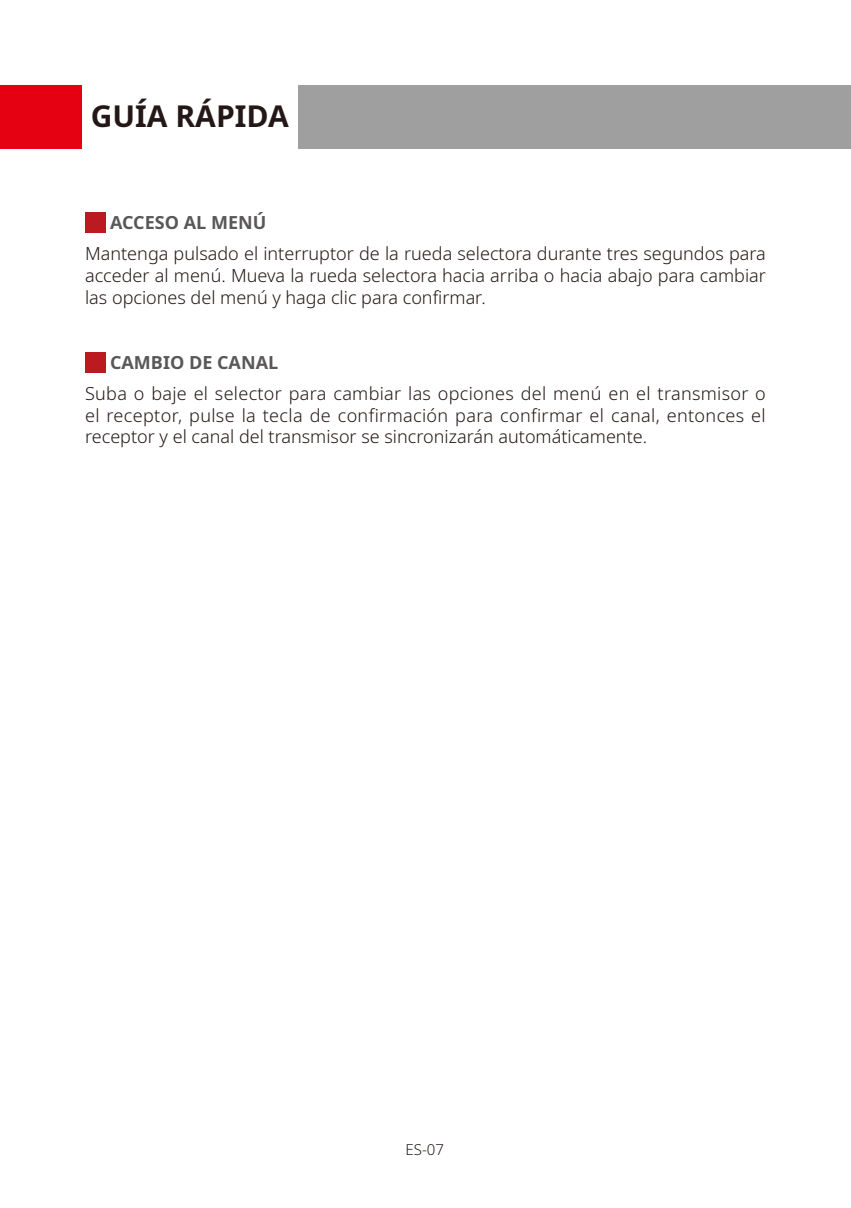
<style>
.page{position:relative;width:851px;height:1208px;background:#fff}
.page>*{position:absolute;margin:0;border:0;box-sizing:border-box;transform-origin:0 0}
.t1{font:700 30px "Noto Sans";color:#231815}
.t2{font:300 18px/21.6px "Noto Sans";color:#231815;text-align:justify}
.t3{font:700 18px "Noto Sans";color:#595757}
.t4{font:300 15px "Noto Sans";color:#231815}
</style>
<div class="page">
<div style="left:82px;top:85px;width:768px;height:63px;background:#9f9fa0"></div>
<div style="left:0;top:85px;width:82px;height:63px;background:#e50012"></div>
<div style="left:82px;top:85px;width:215px;height:63px;background:#fff"></div>
<div style="left:85px;top:213px;width:20px;height:20px;background:#bc1a21"></div>
<div style="left:85px;top:352px;width:20px;height:21px;background:#bc1a21"></div>
<h1 class="t1" style="left:91px;top:104px;width:199px">GUÍA RÁPIDA</h1>
<p class="t3" style="left:110px;top:215px;width:158px">ACCESO AL MENÚ</p>
<p class="t2" style="left:85px;top:245px;width:682px">Mantenga pulsado el interruptor de la rueda selectora durante tres segundos para acceder al menú. Mueva la rueda selectora hacia arriba o hacia abajo para cambiar las opciones del menú y haga clic para confirmar.</p>
<p class="t3" style="left:110px;top:355px;width:170px">CAMBIO DE CANAL</p>
<p class="t2" style="left:85px;top:385px;width:682px">Suba o baje el selector para cambiar las opciones del menú en el transmisor o el receptor, pulse la tecla de confirmación para confirmar el canal, entonces el receptor y el canal del transmisor se sincronizarán automáticamente.</p>
<p class="t4" style="left:405px;top:1143px;width:40px">ES-07</p>
</div>
